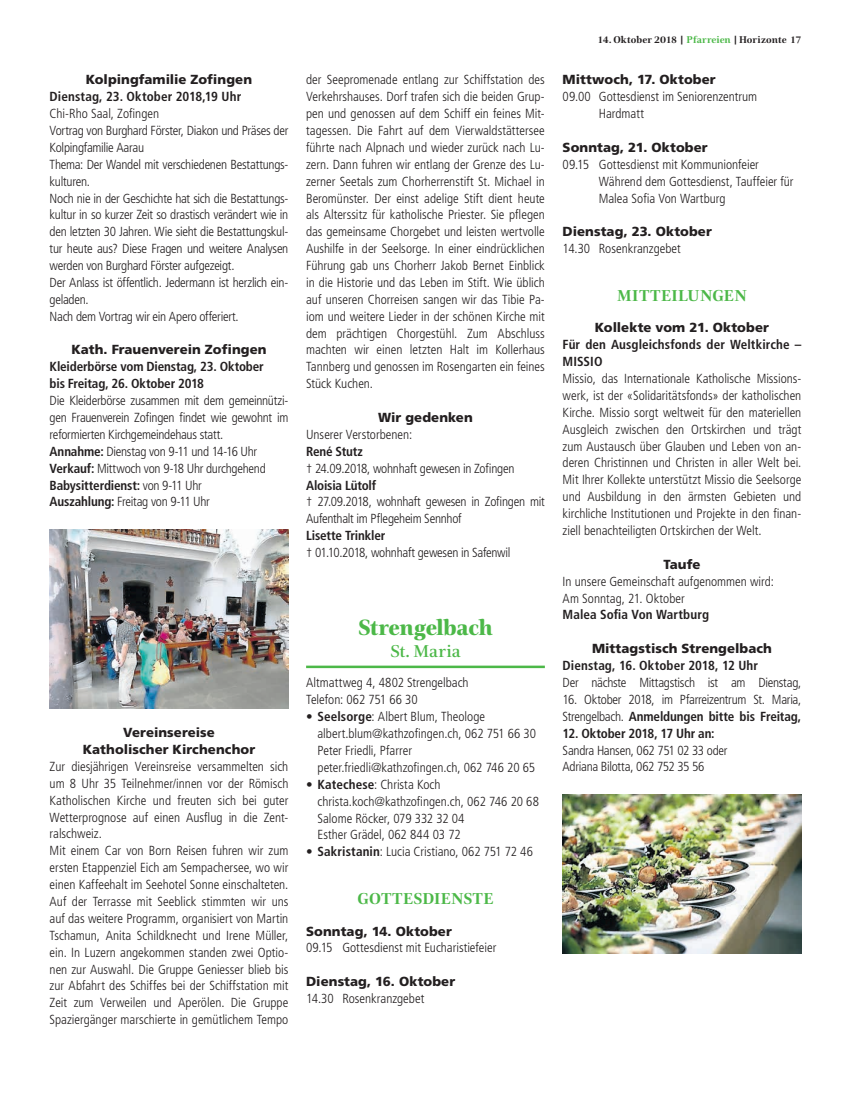
<style>
.page{position:relative;width:851px;height:1099px;background:#fff}
.page>*{position:absolute;margin:0;border:0;box-sizing:border-box;transform-origin:0 0}
.t1{font:800 22.5px "Civita";letter-spacing:-.015em;color:#4cb848}
.t2{font:500 17.5px "Civita";letter-spacing:-.005em;color:#4cb848}
.t3{font:700 16.12px "Civita";letter-spacing:.02em;color:#4cb848}
.t4{font:300 condensed 13.12px/16.9px "Frutiger LT Std";letter-spacing:-.005em;color:#231f20}
.t5{font:700 condensed 13.12px/16.9px "Frutiger LT Std";letter-spacing:-.005em;color:#231f20}
.t6{font:900 13.12px/16.9px "Frutiger LT Std";letter-spacing:.005em;color:#231f20;text-align:center}
.t7{font:700 10px "Civita";letter-spacing:.005em;color:#231f20}
.s1{font-weight:700}
.s2{color:#4cb848}
</style>
<div class="page">
<img style="left:50px;top:529px;width:238px;height:179px">
<hr style="left:306px;top:665px;width:238px;height:3px;background:#4cb848">
<img style="left:562px;top:794px;width:239px;height:159px">
<p class="t6" style="left:86px;top:71px;width:168px">Kolpingfamilie Zofingen</p>
<p class="t5" style="left:50px;top:88px;width:193px">Dienstag, 23. Oktober 2018,19 Uhr</p>
<p class="t4" style="left:50px;top:105px;width:240px">Chi-Rho Saal, Zofingen<br>Vortrag von Burghard Förster, Diakon und Präses der Kolpingfamilie Aarau<br>Thema: Der Wandel mit verschiedenen Bestattungs&shy;kulturen.<br>Noch nie in der Geschichte hat sich die Bestattungs&shy;kultur in so kurzer Zeit so drastisch verändert wie in den letzten 30 Jahren. Wie sieht die Bestattungskul&shy;tur heute aus? Diese Fragen und weitere Analysen werden von Burghard Förster aufgezeigt.<br>Der Anlass ist öffentlich. Jedermann ist herzlich ein&shy;geladen.<br>Nach dem Vortrag wir ein Apero offeriert.</p>
<p class="t6" style="left:71px;top:341px;width:197px">Kath. Frauenverein Zofingen</p>
<p class="t5" style="left:50px;top:358px;width:216px">Kleiderbörse vom Dienstag, 23. Oktober bis Freitag, 26. Oktober 2018</p>
<p class="t4" style="left:50px;top:392px;width:240px">Die Kleiderbörse zusammen mit dem gemeinnützi&shy;gen Frauenverein Zofingen findet wie gewohnt im reformierten Kirchgemeindehaus statt.<br><span class="s1">Annahme:</span> Dienstag von 9-11 und 14-16 Uhr <span class="s1">Verkauf:</span> Mittwoch von 9-18 Uhr durchgehend <span class="s1">Babysitterdienst:</span> von 9-11 Uhr<br><span class="s1">Auszahlung:</span> Freitag von 9-11 Uhr</p>
<p class="t4" style="left:306px;top:71px;width:240px;text-align:justify">der Seepromenade entlang zur Schiffstation des Verkehrshauses. Dorf trafen sich die beiden Grup&shy;pen und genossen auf dem Schiff ein feines Mit&shy;tagessen. Die Fahrt auf dem Vierwaldstättersee führte nach Alpnach und wieder zurück nach Lu&shy;zern. Dann fuhren wir entlang der Grenze des Lu&shy;zerner Seetals zum Chorherrenstift St. Michael in Beromünster. Der einst adelige Stift dient heute als Alterssitz für katholische Priester. Sie pflegen das gemeinsame Chorgebet und leisten wertvolle Aushilfe in der Seelsorge. In einer eindrücklichen Führung gab uns Chorherr Jakob Bernet Einblick in die Historie und das Leben im Stift. Wie üblich auf unseren Chorreisen sangen wir das Tibie Pa&shy;iom und weitere Lieder in der schönen Kirche mit dem prächtigen Chorgestühl. Zum Abschluss machten wir einen letzten Halt im Kollerhaus Tannberg und genossen im Rosengarten ein feines Stück Kuchen.</p>
<p class="t6" style="left:378px;top:409px;width:96px">Wir gedenken</p>
<p class="t4" style="left:306px;top:426px;width:107px">Unserer Verstorbenen:</p>
<p class="t5" style="left:306px;top:443px;width:58px">René Stutz</p>
<p class="t4" style="left:306px;top:460px;width:210px">† 24.09.2018, wohnhaft gewesen in Zofingen</p>
<p class="t5" style="left:306px;top:476px;width:72px">Aloisia Lütolf</p>
<p class="t4" style="left:306px;top:493px;width:240px">† 27.09.2018, wohnhaft gewesen in Zofingen mit<br>Aufenthalt im Pflegeheim Sennhof</p>
<p class="t5" style="left:306px;top:527px;width:81px">Lisette Trinkler</p>
<p class="t4" style="left:306px;top:544px;width:206px">† 01.10.2018, wohnhaft gewesen in Safenwil</p>
<p class="t6" style="left:83px;top:724px;width:174px">Vereinsereise<br>Katholischer Kirchenchor</p>
<p class="t4" style="left:50px;top:758px;width:240px">Zur diesjährigen Vereinsreise versammelten sich um 8 Uhr 35 Teilnehmer/innen vor der Römisch Katholischen Kirche und freuten sich bei guter Wetterprognose auf einen Ausflug in die Zent&shy;ralschweiz.<br>Mit einem Car von Born Reisen fuhren wir zum ersten Etappenziel Eich am Sempachersee, wo wir einen Kaffeehalt im Seehotel Sonne einschalteten.<br>Auf der Terrasse mit Seeblick stimmten wir uns auf das weitere Programm, organisiert von Martin Tschamun, Anita Schildknecht und Irene Müller, ein. In Luzern angekommen standen zwei Optio&shy;nen zur Auswahl. Die Gruppe Geniesser blieb bis zur Abfahrt des Schiffes bei der Schiffstation mit Zeit zum Verweilen und Aperölen. Die Gruppe Spaziergänger marschierte in gemütlichem Tempo</p>
<h1 class="t1" style="left:358px;top:612px;width:136px">Strengelbach</h1>
<h2 class="t2" style="left:390px;top:639px;width:72px">St. Maria</h2>
<p class="t4" style="left:306px;top:674px;width:164px">Altmattweg 4, 4802 Strengelbach<br>Telefon: 062 751 66 30</p>
<p class="t4" style="left:317px;top:708px;width:220px;text-indent:-11px">• <span class="s1">Seelsorge</span>: Albert Blum, Theologe albert.blum@kathzofingen.ch, 062 751 66 30<br>Peter Friedli, Pfarrer peter.friedli@kathzofingen.ch, 062 746 20 65</p>
<p class="t4" style="left:317px;top:776px;width:223px;text-indent:-11px">• <span class="s1">Katechese</span>: Christa Koch christa.koch@kathzofingen.ch, 062 746 20 68<br>Salome Röcker, 079 332 32 04<br>Esther Grädel, 062 844 03 72</p>
<p class="t4" style="left:306px;top:843px;width:228px">• <span class="s1">Sakristanin</span>: Lucia Cristiano, 062 751 72 46</p>
<p class="t3" style="left:357px;top:888px;width:138px">GOTTESDIENSTE</p>
<p class="t6" style="left:306px;top:922px;width:147px">Sonntag, 14. Oktober</p>
<p class="t4" style="left:306px;top:939px;width:192px">09.15 Gottesdienst mit Eucharistiefeier</p>
<p class="t6" style="left:306px;top:973px;width:151px">Dienstag, 16. Oktober</p>
<p class="t4" style="left:306px;top:990px;width:120px">14.30 Rosenkranzgebet</p>
<p class="t7" style="left:597px;top:33px;width:205px">14. Oktober 2018 | <span class="s2">Pfarreien</span> | Horizonte 17</p>
<p class="t6" style="left:562px;top:71px;width:154px">Mittwoch, 17. Oktober</p>
<p class="t4" style="left:598px;top:88px;width:160px;text-indent:-36px">09.00 Gottesdienst im Seniorenzentrum<br>Hardmatt</p>
<p class="t6" style="left:562px;top:139px;width:147px">Sonntag, 21. Oktober</p>
<p class="t4" style="left:598px;top:156px;width:196px;text-indent:-36px">09.15 Gottesdienst mit Kommunionfeier<br>Während dem Gottesdienst, Tauffeier für<br>Malea Sofia Von Wartburg</p>
<p class="t6" style="left:562px;top:223px;width:151px">Dienstag, 23. Oktober</p>
<p class="t4" style="left:562px;top:240px;width:120px">14.30 Rosenkranzgebet</p>
<p class="t3" style="left:617px;top:285px;width:131px">MITTEILUNGEN</p>
<p class="t6" style="left:595px;top:319px;width:175px">Kollekte vom 21. Oktober</p>
<p class="t5" style="left:562px;top:336px;width:240px">Für den Ausgleichsfonds der Weltkirche –<br>MISSIO</p>
<p class="t4" style="left:562px;top:370px;width:240px;text-align:justify">Missio, das Internationale Katholische Missions&shy;werk, ist der «Solidaritätsfonds» der katholischen Kirche. Missio sorgt weltweit für den materiellen Ausgleich zwischen den Ortskirchen und trägt zum Austausch über Glauben und Leben von an&shy;deren Christinnen und Christen in aller Welt bei.<br>Mit Ihrer Kollekte unterstützt Missio die Seelsorge und Ausbildung in den ärmsten Gebieten und kirchliche Institutionen und Projekte in den finan&shy;ziell benachteiligten Ortskirchen der Welt.</p>
<p class="t6" style="left:663px;top:555px;width:39px">Taufe</p>
<p class="t4" style="left:562px;top:573px;width:213px">In unsere Gemeinschaft aufgenommen wird:<br>Am Sonntag, 21. Oktober</p>
<p class="t5" style="left:562px;top:606px;width:148px">Malea Sofia Von Wartburg</p>
<p class="t6" style="left:592px;top:640px;width:181px">Mittagstisch Strengelbach</p>
<p class="t5" style="left:562px;top:657px;width:197px">Dienstag, 16. Oktober 2018, 12 Uhr</p>
<p class="t4" style="left:562px;top:674px;width:240px">Der nächste Mittagstisch ist am Dienstag,</p>
<p class="t4" style="left:562px;top:691px;width:240px">16. Oktober 2018, im Pfarreizentrum St. Maria,<br>Strengelbach. <span class="s1">Anmeldungen bitte bis Freitag,</span></p>
<p class="t5" style="left:562px;top:724px;width:153px">12. Oktober 2018, 17 Uhr an:</p>
<p class="t4" style="left:562px;top:741px;width:166px">Sandra Hansen, 062 751 02 33 oder<br>Adriana Bilotta, 062 752 35 56</p>
</div>
